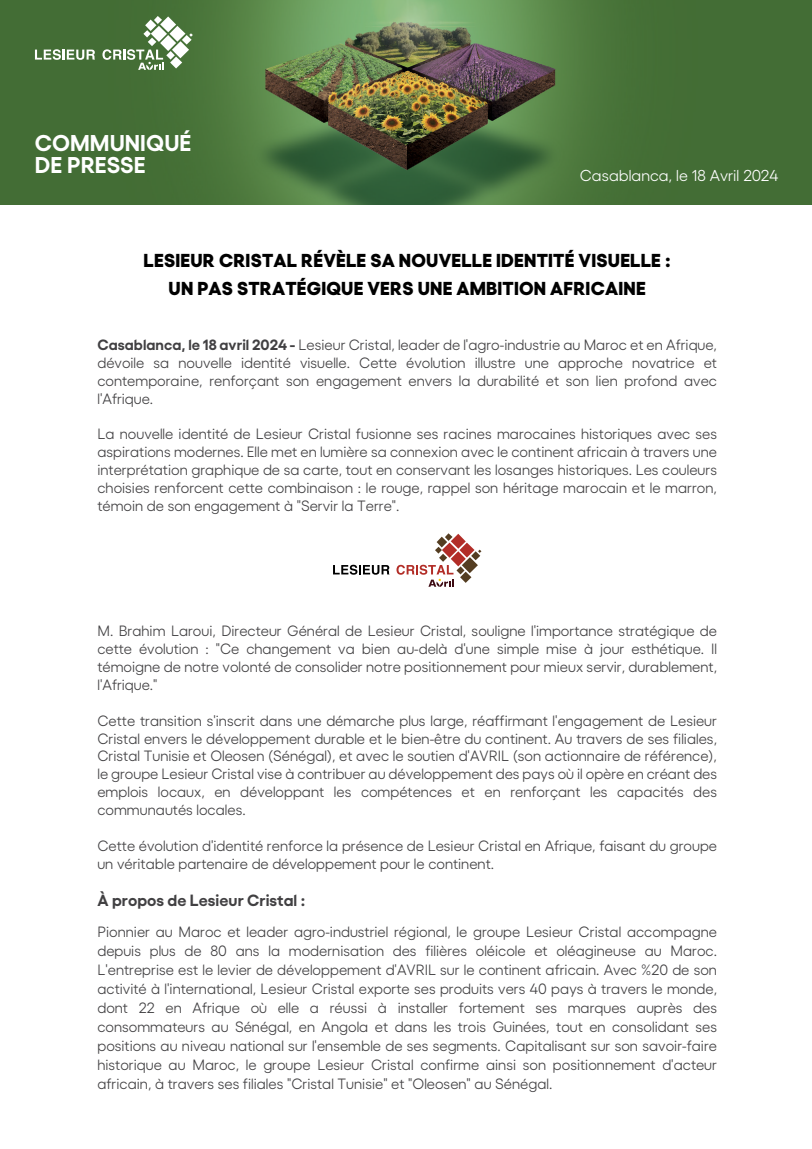
<style>
.page{position:relative;width:812px;height:1149px;background:#fff}
.page>*{position:absolute;margin:0;border:0;box-sizing:border-box;transform-origin:0 0}
.t1{font:700 22.81px "Pluto TV Sans V10";color:#fff}
.t2{font:800 18.75px/27.9px "Pluto TV Sans V10";letter-spacing:.01em;color:#000;text-align:center}
.t3{font:700 16.25px "Pluto TV Sans V10";color:#414042}
.t4{font:15.75px "Pluto TV Sans V10";color:#fff}
.t5{font:14.88px/17.9px "Pluto TV Sans V10";color:#414042;text-align:justify}
.s1{font-weight:700}
</style>
<div class="page">
<img style="left:0;top:0;width:812px;height:204px">
<svg style="left:35px;top:49px;width:60px;height:11px"></svg>
<svg style="left:102px;top:16px;width:91px;height:54px"></svg>
<svg style="left:333px;top:564px;width:56px;height:10px"></svg>
<svg style="left:396px;top:533px;width:85px;height:53px"></svg>
<h1 class="t1" style="left:35px;top:124px;width:158px">COMMUNIQUÉ</h1>
<h1 class="t1" style="left:35px;top:146px;width:112px">DE PRESSE</h1>
<p class="t4" style="left:580px;top:164px;width:200px">Casablanca, le 18 Avril 2024</p>
<p class="t2" style="left:144px;top:244px;width:528px">LESIEUR CRISTAL RÉVÈLE SA NOUVELLE IDENTITÉ VISUELLE :<br>UN PAS STRATÉGIQUE VERS UNE AMBITION AFRICAINE</p>
<p class="t5" style="left:97px;top:334px;width:621px"><span class="s1">Casablanca, le 18 avril 2024 -</span> Lesieur Cristal, leader de l'agro-industrie au Maroc et en Afrique, dévoile sa nouvelle identité visuelle. Cette évolution illustre une approche novatrice et contemporaine, renforçant son engagement envers la durabilité et son lien profond avec l'Afrique.</p>
<p class="t5" style="left:97px;top:423px;width:621px">La nouvelle identité de Lesieur Cristal fusionne ses racines marocaines historiques avec ses aspirations modernes. Elle met en lumière sa connexion avec le continent africain à travers une interprétation graphique de sa carte, tout en conservant les losanges historiques. Les couleurs choisies renforcent cette combinaison : le rouge, rappel son héritage marocain et le marron, témoin de son engagement à "Servir la Terre".</p>
<p class="t5" style="left:97px;top:620px;width:621px">M. Brahim Laroui, Directeur Général de Lesieur Cristal, souligne l'importance stratégique de cette évolution : "Ce changement va bien au-delà d'une simple mise à jour esthétique. Il témoigne de notre volonté de consolider notre positionnement pour mieux servir, durablement, l'Afrique."</p>
<p class="t5" style="left:97px;top:709px;width:621px">Cette transition s'inscrit dans une démarche plus large, réaffirmant l'engagement de Lesieur Cristal envers le développement durable et le bien-être du continent. Au travers de ses filiales, Cristal Tunisie et Oleosen (Sénégal), et avec le soutien d'AVRIL (son actionnaire de référence), le groupe Lesieur Cristal vise à contribuer au développement des pays où il opère en créant des emplois locaux, en développant les compétences et en renforçant les capacités des communautés locales.</p>
<p class="t5" style="left:97px;top:835px;width:621px">Cette évolution d'identité renforce la présence de Lesieur Cristal en Afrique, faisant du groupe un véritable partenaire de développement pour le continent.</p>
<p class="t3" style="left:97px;top:887px;width:209px">À propos de Lesieur Cristal :</p>
<p class="t5" style="left:97px;top:920px;width:621px;line-height:19px">Pionnier au Maroc et leader agro-industriel régional, le groupe Lesieur Cristal accompagne depuis plus de 80 ans la modernisation des filières oléicole et oléagineuse au Maroc.<br>L'entreprise est le levier de développement d'AVRIL sur le continent africain. Avec %20 de son activité à l'international, Lesieur Cristal exporte ses produits vers 40 pays à travers le monde, dont 22 en Afrique où elle a réussi à installer fortement ses marques auprès des consommateurs au Sénégal, en Angola et dans les trois Guinées, tout en consolidant ses positions au niveau national sur l'ensemble de ses segments. Capitalisant sur son savoir-faire historique au Maroc, le groupe Lesieur Cristal confirme ainsi son positionnement d'acteur africain, à travers ses filiales "Cristal Tunisie" et "Oleosen" au Sénégal.</p>
</div>
